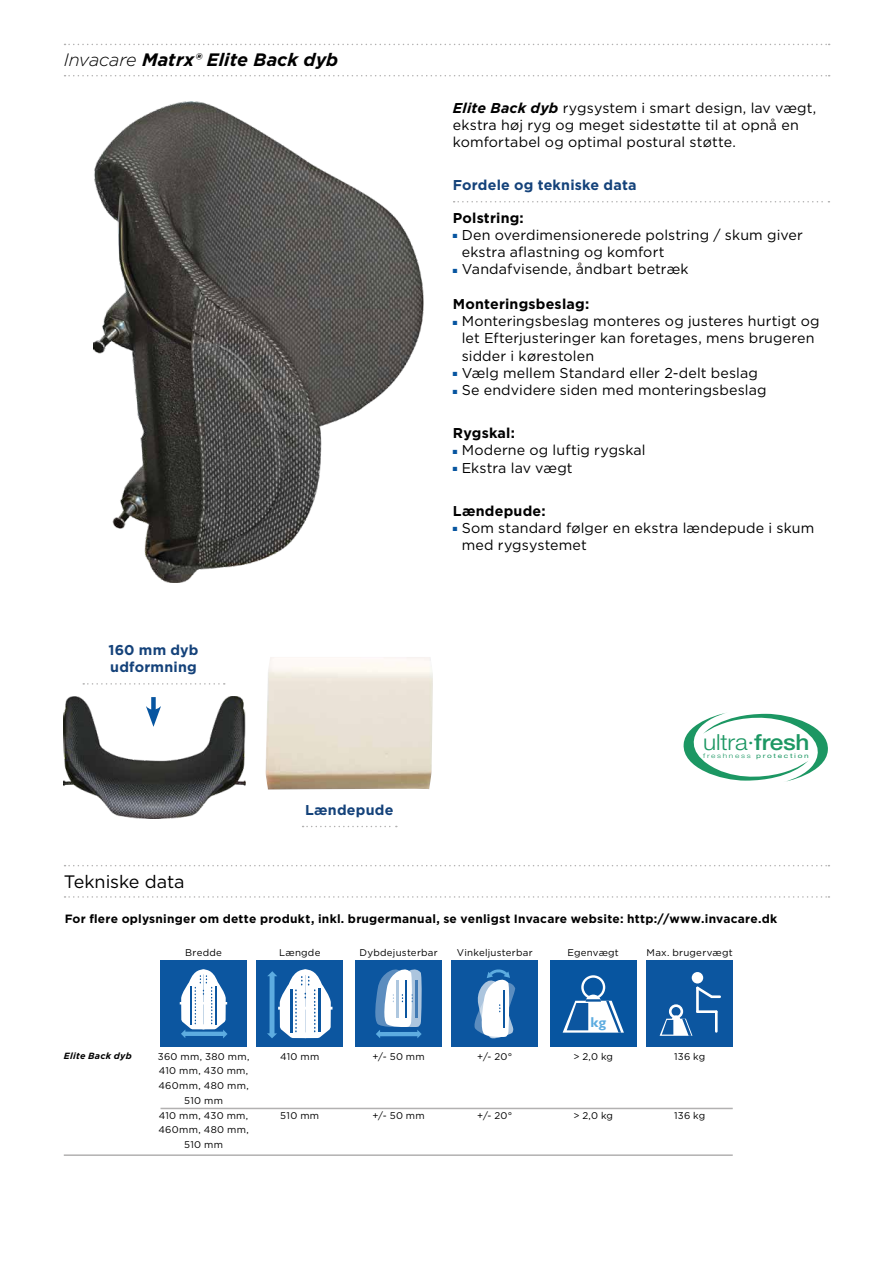
<style>
.page{position:relative;width:893px;height:1263px;background:#fff}
.page>*{position:absolute;margin:0;border:0;box-sizing:border-box;transform-origin:0 0}
.t1{font:300 22.2px "Helvetica Neue";letter-spacing:-.005em;color:#1c9763;scale:1.1 1}
.t2{font:italic 700 18px "Gotham";letter-spacing:.005em;color:#000}
.t3{font:18px "Gotham";letter-spacing:-.005em;color:#000}
.t4{font:700 14.4px "Gill Sans";color:#5dace0}
.t5{font:14.25px/17.2px "Gotham";letter-spacing:.01em;color:#000}
.t6{font:700 14.25px/17.2px "Gotham";letter-spacing:.015em;color:#14427a}
.t7{font:700 14.25px "Gotham";letter-spacing:.015em;color:#000}
.t8{font:700 12px "Gotham";letter-spacing:.02em;color:#000}
.t9{font:9.75px/14.7px "Gotham";letter-spacing:.025em;color:#000;text-align:center}
.t10{font:italic 700 9px "Gotham";letter-spacing:.03em;color:#000}
.t11{font:6.3px "Helvetica Neue";letter-spacing:.2em;color:#1c9763;scale:1.31 1}
.s1{font-weight:300}
.s2{font-weight:700;font-style:italic}
.s3{color:#0755a0}
.s4{font-weight:500}
</style>
<div class="page">
<svg style="left:65px;top:44px;width:765px;height:1px"></svg>
<svg style="left:65px;top:75px;width:765px;height:1px"></svg>
<svg style="left:454px;top:201px;width:375px;height:1px"></svg>
<img style="left:93px;top:102px;width:330px;height:480px">
<img style="left:64px;top:697px;width:182px;height:122px">
<div style="left:151px;top:697px;width:5px;height:17px;background:#0755a0"></div>
<svg style="left:146px;top:706px;width:15px;height:21px"></svg>
<img style="left:265px;top:658px;width:168px;height:130px">
<div style="left:258px;top:656px;width:182px;height:134px;border:1px solid #fff"></div>
<svg style="left:83px;top:683px;width:142px;height:2px"></svg>
<svg style="left:303px;top:826px;width:94px;height:1px"></svg>
<svg style="left:683px;top:713px;width:145px;height:69px"></svg>
<svg style="left:65px;top:865px;width:764px;height:1px"></svg>
<svg style="left:65px;top:896px;width:764px;height:2px"></svg>
<div style="left:161px;top:961px;width:86px;height:86px;background:#0c56a0"></div>
<hr style="left:180px;top:1002px;width:47px;height:2px;background:#fff">
<svg style="left:181px;top:969px;width:46px;height:69px"></svg>
<div style="left:550px;top:961px;width:86px;height:86px;background:#0755a0"></div>
<svg style="left:563px;top:975px;width:61px;height:58px"></svg>
<div style="left:647px;top:961px;width:86px;height:86px;background:#0c56a0"></div>
<div style="left:672px;top:1015px;width:8px;height:9px;background:#fff;border-radius:50%"></div>
<div style="left:669px;top:1004px;width:14px;height:14px;border:3px solid #fff;border-radius:50%"></div>
<svg style="left:660px;top:1019px;width:32px;height:17px"></svg>
<div style="left:692px;top:972px;width:11px;height:11px;background:#fff;border-radius:50%"></div>
<hr style="left:696px;top:988px;width:3px;height:24px;background:#fff">
<svg style="left:696px;top:986px;width:25px;height:13px"></svg>
<hr style="left:697px;top:1010px;width:19px;height:3px;background:#fff">
<hr style="left:715px;top:1012px;width:3px;height:19px;background:#fff">
<div style="left:257px;top:961px;width:86px;height:86px;background:#0c56a0"></div>
<hr style="left:278px;top:1007px;width:54px;height:2px;background:#fff">
<svg style="left:267px;top:969px;width:64px;height:69px"></svg>
<div style="left:356px;top:961px;width:86px;height:86px;background:#0c56a0"></div>
<svg style="left:375px;top:969px;width:47px;height:69px"></svg>
<div style="left:452px;top:961px;width:86px;height:86px;background:#0c56a0"></div>
<svg style="left:474px;top:969px;width:41px;height:69px"></svg>
<hr style="left:161px;top:1108px;width:572px;height:1px;background:#b2b1b1">
<hr style="left:64px;top:1154px;width:669px;height:2px;background:#b2b1b1">
<p class="t2" style="left:64px;top:48px;width:276px"><span class="s1">Invacare</span> Matrx® Elite Back dyb</p>
<p class="t6" style="left:108px;top:641px;width:92px">160 mm dyb udformning</p>
<p class="t3" style="left:64px;top:870px;width:122px">Tekniske data</p>
<p class="t6" style="left:305px;top:801px;width:90px">Lændepude</p>
<p class="t5" style="left:453px;top:99px;width:365px"><span class="s2">Elite Back dyb</span> rygsystem i smart design, lav vægt, ekstra høj ryg og meget sidestøtte til at opnå en komfortabel og optimal postural støtte.</p>
<p class="t6" style="left:453px;top:177px;width:185px">Fordele og tekniske data</p>
<p class="t7" style="left:453px;top:208px;width:72px">Polstring:</p>
<p class="t5" style="left:462px;top:226px;width:343px;text-indent:-9px"><span class="s3">■</span> Den overdimensionerede polstring / skum giver ekstra aflastning og komfort</p>
<p class="t5" style="left:453px;top:260px;width:237px"><span class="s3">■</span> Vandafvisende, åndbart betræk</p>
<p class="t7" style="left:453px;top:294px;width:138px">Monteringsbeslag:</p>
<p class="t5" style="left:462px;top:312px;width:359px;text-indent:-9px"><span class="s3">■</span> Monteringsbeslag monteres og justeres hurtigt og let Efterjusteringer kan foretages, mens brugeren sidder i kørestolen</p>
<p class="t5" style="left:453px;top:364px;width:307px"><span class="s3">■</span> Vælg mellem Standard eller 2-delt beslag</p>
<p class="t5" style="left:453px;top:381px;width:315px"><span class="s3">■</span> Se endvidere siden med monteringsbeslag</p>
<p class="t7" style="left:453px;top:423px;width:64px">Rygskal:</p>
<p class="t5" style="left:453px;top:441px;width:194px"><span class="s3">■</span> Moderne og luftig rygskal</p>
<p class="t5" style="left:453px;top:459px;width:121px"><span class="s3">■</span> Ekstra lav vægt</p>
<p class="t7" style="left:453px;top:501px;width:94px">Lændepude:</p>
<p class="t5" style="left:462px;top:519px;width:354px;text-indent:-9px"><span class="s3">■</span> Som standard følger en ekstra lændepude i skum med rygsystemet</p>
<h1 class="t1" style="left:703px;top:729px;width:98px">ultra·<span class="s4">fresh</span></h1>
<p class="t11" style="left:703px;top:752px;width:82px"><span class="s1">freshness</span> protection</p>
<p class="t8" style="left:65px;top:911px;width:714px">For flere oplysninger om dette produkt, inkl. brugermanual, se venligst Invacare website: http://www.invacare.dk</p>
<p class="t9" style="left:279px;top:945px;width:43px">Længde</p>
<p class="t9" style="left:360px;top:945px;width:80px">Dybdejusterbar</p>
<p class="t9" style="left:457px;top:945px;width:77px">Vinkeljusterbar</p>
<p class="t9" style="left:185px;top:945px;width:38px">Bredde</p>
<p class="t9" style="left:567px;top:945px;width:53px">Egenvægt</p>
<p class="t9" style="left:647px;top:945px;width:88px">Max. brugervægt</p>
<p class="t10" style="left:64px;top:1050px;width:69px">Elite Back dyb</p>
<p class="t4" style="left:591px;top:1014px;width:17px">kg</p>
<p class="t9" style="left:372px;top:1049px;width:54px">+/- 50 mm</p>
<p class="t9" style="left:477px;top:1049px;width:37px">+/- 20°</p>
<p class="t9" style="left:158px;top:1049px;width:93px">360 mm, 380 mm,<br>410 mm, 430 mm,<br>460mm, 480 mm,<br>510 mm<br>410 mm, 430 mm,<br>460mm, 480 mm,<br>510 mm</p>
<p class="t9" style="left:573px;top:1049px;width:41px">&gt; 2,0 kg</p>
<p class="t9" style="left:280px;top:1049px;width:41px">410 mm</p>
<p class="t9" style="left:372px;top:1108px;width:54px">+/- 50 mm</p>
<p class="t9" style="left:477px;top:1108px;width:37px">+/- 20°</p>
<p class="t9" style="left:573px;top:1108px;width:41px">&gt; 2,0 kg</p>
<p class="t9" style="left:280px;top:1108px;width:40px">510 mm</p>
<p class="t9" style="left:674px;top:1049px;width:33px">136 kg</p>
<p class="t9" style="left:674px;top:1108px;width:33px">136 kg</p>
</div>
